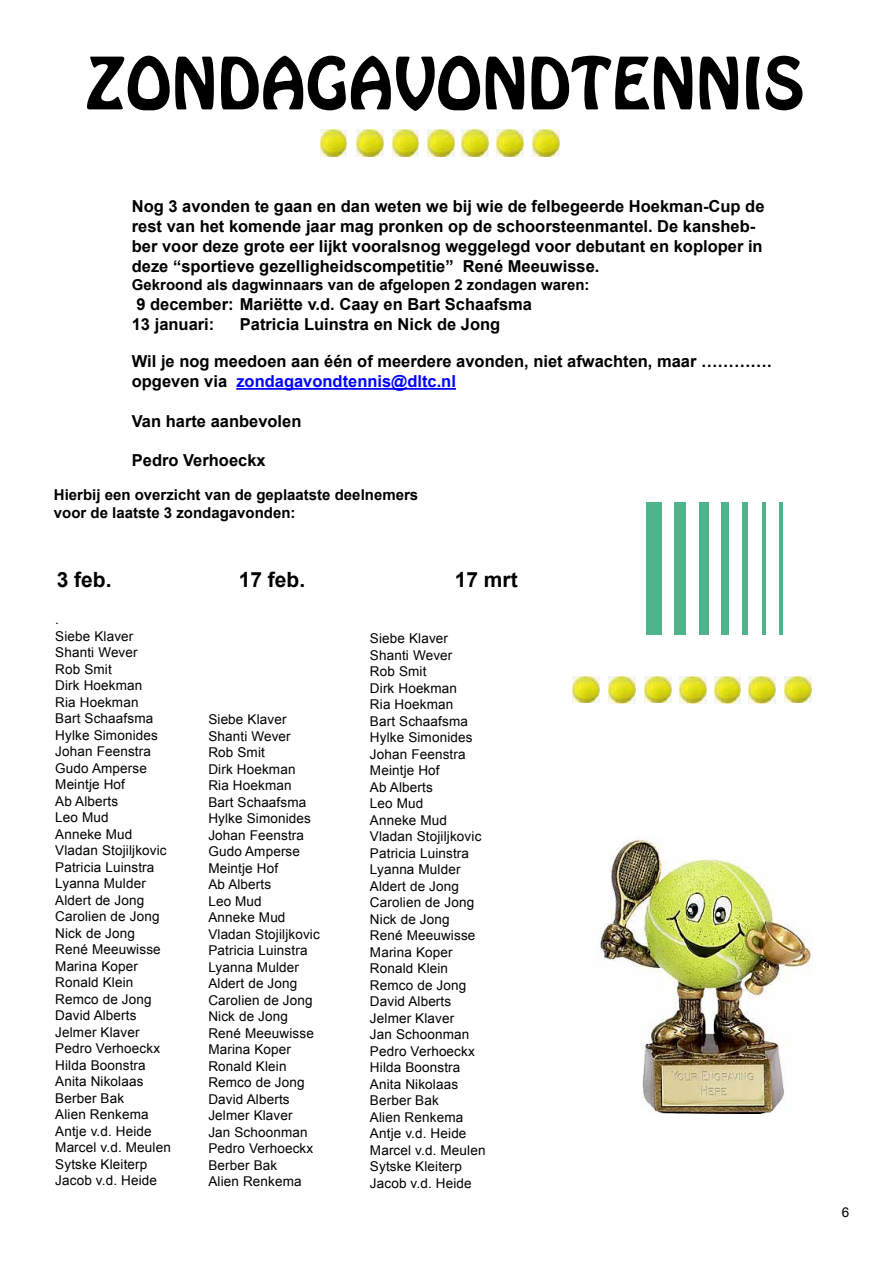
<style>
.page{position:relative;width:893px;height:1263px;background:#fff}
.page>*{position:absolute;margin:0;border:0;box-sizing:border-box;transform-origin:0 0}
.t1{font:63.45px "Hobo Std";letter-spacing:.01em;color:#000}
.t2{font:700 21px "Arial";color:#000}
.t3{font:700 16.5px/19.8px "Arial";color:#000}
.t4{font:700 15px/18px "Arial";color:#000}
.t5{font:13.5px/16.5px "Arial";letter-spacing:.01em;color:#000}
.s1{color:#00f}
</style>
<div class="page">
<hr style="left:236px;top:388px;width:220px;height:2px;background:#00f">
<img style="left:598px;top:838px;width:214px;height:275px">
<div style="left:646px;top:502px;width:16px;height:133px;background:#4fb48b"></div>
<div style="left:674px;top:502px;width:12px;height:132px;background:#4fb48b"></div>
<div style="left:699px;top:502px;width:10px;height:132px;background:#4fb48b"></div>
<div style="left:721px;top:502px;width:8px;height:132px;background:#4fb48b"></div>
<div style="left:742px;top:502px;width:6px;height:132px;background:#4fb48b"></div>
<svg style="left:762px;top:502px;width:3px;height:133px"></svg>
<hr style="left:779px;top:502px;width:4px;height:132px;background:#4fb48b">
<img style="left:645px;top:676px;width:26px;height:27px">
<img style="left:680px;top:676px;width:26px;height:27px">
<img style="left:714px;top:676px;width:27px;height:27px">
<img style="left:749px;top:676px;width:26px;height:27px">
<img style="left:785px;top:676px;width:26px;height:27px">
<img style="left:573px;top:676px;width:26px;height:27px">
<img style="left:609px;top:676px;width:26px;height:27px">
<img style="left:392px;top:130px;width:27px;height:26px">
<img style="left:428px;top:130px;width:26px;height:27px">
<img style="left:462px;top:130px;width:26px;height:27px">
<img style="left:496px;top:130px;width:27px;height:27px">
<img style="left:533px;top:130px;width:26px;height:26px">
<img style="left:320px;top:130px;width:27px;height:26px">
<img style="left:357px;top:130px;width:26px;height:27px">
<h1 class="t1" style="left:86px;top:40px;width:720px">ZONDAGAVONDTENNIS</h1>
<p class="t3" style="left:132px;top:197px;width:634px">Nog 3 avonden te gaan en dan weten we bij wie de felbegeerde Hoekman-Cup de rest van het komende jaar mag pronken op de schoorsteenmantel. De kansheb&shy;ber voor deze grote eer lijkt vooralsnog weggelegd voor debutant en koploper in deze “sportieve gezelligheidscompetitie” René Meeuwisse.</p>
<p class="t4" style="left:132px;top:276px;width:459px">Gekroond als dagwinnaars van de afgelopen 2 zondagen waren:</p>
<p class="t3" style="left:132px;top:294px;width:402px">9 december: Mariëtte v.d. Caay en Bart Schaafsma<br>13 januari:</p>
<p class="t3" style="left:240px;top:314px;width:262px">Patricia Luinstra en Nick de Jong</p>
<p class="t3" style="left:132px;top:352px;width:641px">Wil je nog meedoen aan één of meerdere avonden, niet afwachten, maar …………. opgeven via <span class="s1">zondagavondtennis@dltc.nl</span></p>
<p class="t3" style="left:132px;top:411px;width:171px">Van harte aanbevolen</p>
<p class="t3" style="left:132px;top:451px;width:135px">Pedro Verhoeckx</p>
<p class="t4" style="left:54px;top:486px;width:366px">Hierbij een overzicht van de geplaatste deelnemers voor de laatste 3 zondagavonden:</p>
<h2 class="t2" style="left:57px;top:566px;width:56px">3 feb.</h2>
<h2 class="t2" style="left:239px;top:566px;width:68px">17 feb.</h2>
<h2 class="t2" style="left:455px;top:566px;width:65px">17 mrt</h2>
<p class="t5" style="left:55px;top:611px;width:117px">.<br>Siebe Klaver<br>Shanti Wever<br>Rob Smit<br>Dirk Hoekman<br>Ria Hoekman<br>Bart Schaafsma<br>Hylke Simonides<br>Johan Feenstra<br>Gudo Amperse<br>Meintje Hof<br>Ab Alberts<br>Leo Mud<br>Anneke Mud<br>Vladan Stojiljkovic<br>Patricia Luinstra<br>Lyanna Mulder<br>Aldert de Jong<br>Carolien de Jong<br>Nick de Jong<br>René Meeuwisse<br>Marina Koper<br>Ronald Klein<br>Remco de Jong<br>David Alberts<br>Jelmer Klaver<br>Pedro Verhoeckx<br>Hilda Boonstra<br>Anita Nikolaas<br>Berber Bak<br>Alien Renkema<br>Antje v.d. Heide<br>Marcel v.d. Meulen<br>Sytske Kleiterp<br>Jacob v.d. Heide</p>
<p class="t5" style="left:208px;top:711px;width:113px">Siebe Klaver<br>Shanti Wever<br>Rob Smit<br>Dirk Hoekman<br>Ria Hoekman<br>Bart Schaafsma<br>Hylke Simonides<br>Johan Feenstra<br>Gudo Amperse<br>Meintje Hof<br>Ab Alberts<br>Leo Mud<br>Anneke Mud<br>Vladan Stojiljkovic<br>Patricia Luinstra<br>Lyanna Mulder<br>Aldert de Jong<br>Carolien de Jong<br>Nick de Jong<br>René Meeuwisse<br>Marina Koper<br>Ronald Klein<br>Remco de Jong<br>David Alberts<br>Jelmer Klaver<br>Jan Schoonman<br>Pedro Verhoeckx<br>Berber Bak<br>Alien Renkema</p>
<p class="t5" style="left:370px;top:630px;width:117px">Siebe Klaver<br>Shanti Wever<br>Rob Smit<br>Dirk Hoekman<br>Ria Hoekman<br>Bart Schaafsma<br>Hylke Simonides<br>Johan Feenstra<br>Meintje Hof<br>Ab Alberts<br>Leo Mud<br>Anneke Mud<br>Vladan Stojiljkovic<br>Patricia Luinstra<br>Lyanna Mulder<br>Aldert de Jong<br>Carolien de Jong<br>Nick de Jong<br>René Meeuwisse<br>Marina Koper<br>Ronald Klein<br>Remco de Jong<br>David Alberts<br>Jelmer Klaver<br>Jan Schoonman<br>Pedro Verhoeckx<br>Hilda Boonstra<br>Anita Nikolaas<br>Berber Bak<br>Alien Renkema<br>Antje v.d. Heide<br>Marcel v.d. Meulen<br>Sytske Kleiterp<br>Jacob v.d. Heide</p>
<p class="t5" style="left:842px;top:1204px;width:9px">6</p>
</div>
